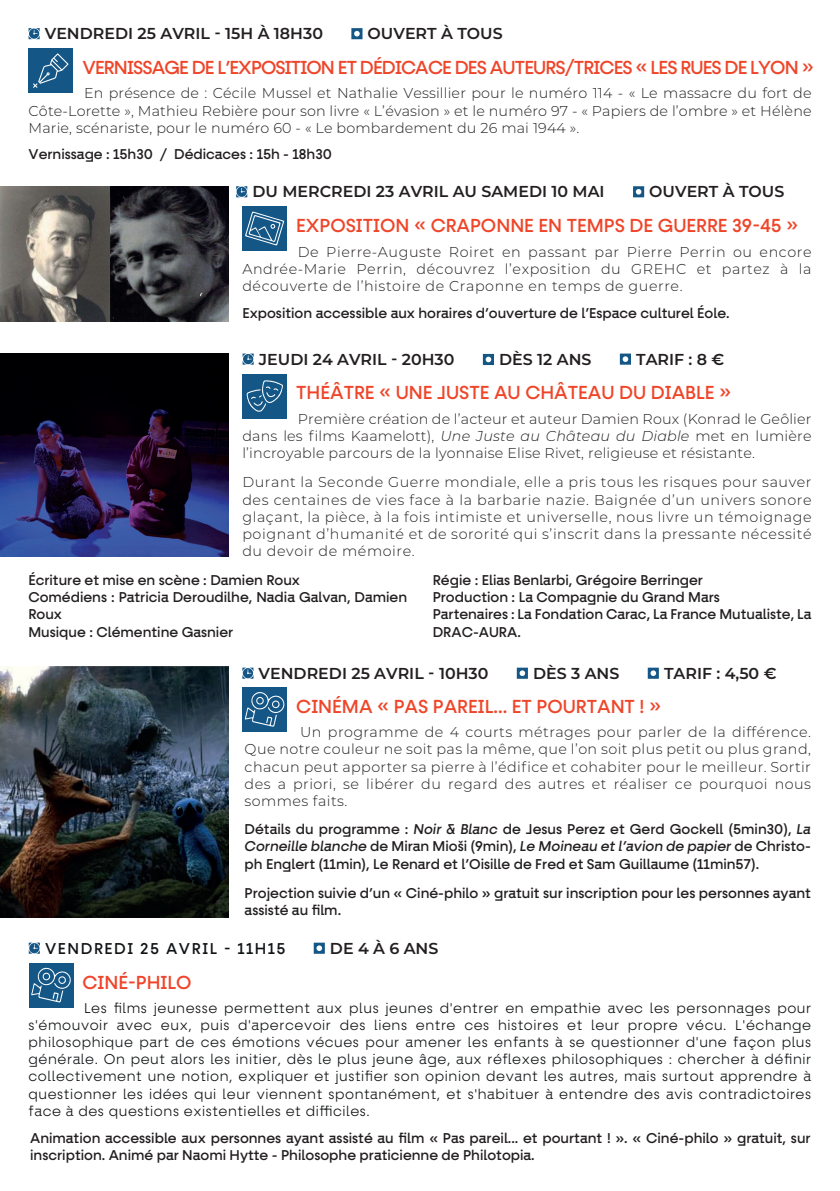
<style>
.page{position:relative;width:840px;height:1191px;background:#fff}
.page>*{position:absolute;margin:0;border:0;box-sizing:border-box;transform-origin:0 0}
.t1{font:100 19px "Fractul Variable";color:#ef4529}
.t2{font:100 19px "Fractul Variable";letter-spacing:-.045em;color:#ef4529}
.t3{font:100 19px "Fractul Variable";color:#ef452b}
.t4{font:600 15.8px "Montserrat";color:#231f20}
.t5{font:100 15.8px "Fractul Variable";letter-spacing:.1em;color:#111416}
.t6{font:300 14.4px/17.2px "Montserrat";letter-spacing:.03em;color:#231f20;text-align:justify}
.t7{font:100 14.4px/17.2px "Fractul Variable";color:#231f20}
.t8{font:100 14.4px/17.2px "Fractul Variable";letter-spacing:.04em;color:#111416;text-align:justify}
.s1{font-style:italic}
</style>
<div class="page">
<div style="left:242px;top:687px;width:45px;height:44px;background:#145787"></div>
<svg style="left:244px;top:692px;width:41px;height:35px"></svg>
<svg style="left:242px;top:667px;width:11px;height:11px"></svg>
<svg style="left:516px;top:667px;width:11px;height:12px"></svg>
<svg style="left:647px;top:667px;width:11px;height:12px"></svg>
<img style="left:0;top:667px;width:228px;height:250px">
<svg style="left:29px;top:942px;width:11px;height:11px"></svg>
<svg style="left:313px;top:942px;width:11px;height:11px"></svg>
<div style="left:29px;top:963px;width:44px;height:44px;background:#145787"></div>
<svg style="left:31px;top:967px;width:40px;height:35px"></svg>
<svg style="left:242px;top:353px;width:11px;height:12px"></svg>
<svg style="left:482px;top:354px;width:11px;height:11px"></svg>
<svg style="left:619px;top:353px;width:11px;height:12px"></svg>
<div style="left:242px;top:374px;width:45px;height:44px;background:#145787"></div>
<svg style="left:246px;top:380px;width:37px;height:32px"></svg>
<img style="left:0;top:353px;width:228px;height:203px">
<svg style="left:29px;top:28px;width:11px;height:11px"></svg>
<svg style="left:351px;top:28px;width:11px;height:11px"></svg>
<div style="left:29px;top:48px;width:44px;height:45px;background:#145787"></div>
<svg style="left:33px;top:53px;width:35px;height:35px"></svg>
<svg style="left:236px;top:186px;width:11px;height:11px"></svg>
<svg style="left:633px;top:186px;width:10px;height:11px"></svg>
<div style="left:242px;top:206px;width:45px;height:45px;background:#145787"></div>
<svg style="left:245px;top:211px;width:39px;height:34px"></svg>
<img style="left:0;top:186px;width:110px;height:135px">
<img style="left:110px;top:186px;width:118px;height:135px">
<p class="t4" style="left:45px;top:22px;width:279px">VENDREDI 25 AVRIL - 15H À 18H30</p>
<p class="t4" style="left:367px;top:22px;width:136px">OUVERT À TOUS</p>
<h1 class="t2" style="left:82px;top:57px;width:732px">VERNISSAGE DE L’EXPOSITION ET DÉDICACE DES AUTEURS/TRICES « LES RUES DE LYON »</h1>
<p class="t6" style="left:29px;top:84px;width:784px;text-indent:55px">En présence de : Cécile Mussel et Nathalie Vessillier pour le numéro 114 - « Le massacre du fort de Côte-Lorette », Mathieu Rebière pour son livre « L’évasion » et le numéro 97 - « Papiers de l’ombre » et Hélène Marie, scénariste, pour le numéro 60 - « Le bombardement du 26 mai 1944 ».</p>
<p class="t7" style="left:29px;top:146px;width:305px">Vernissage : 15h30 / Dédicaces : 15h - 18h30</p>
<p class="t4" style="left:252px;top:180px;width:353px">DU MERCREDI 23 AVRIL AU SAMEDI 10 MAI</p>
<p class="t4" style="left:649px;top:180px;width:136px">OUVERT À TOUS</p>
<h1 class="t1" style="left:296px;top:215px;width:503px">EXPOSITION « CRAPONNE EN TEMPS DE GUERRE 39-45 »</h1>
<p class="t6" style="left:242px;top:242px;width:570px;text-indent:55px">De Pierre-Auguste Roiret en passant par Pierre Perrin ou encore Andrée-Marie Perrin, découvrez l’exposition du GREHC et partez à la découverte de l’histoire de Craponne en temps de guerre.</p>
<p class="t7" style="left:242px;top:305px;width:488px">Exposition accessible aux horaires d’ouverture de l’Espace culturel Éole.</p>
<p class="t4" style="left:259px;top:348px;width:197px">JEUDI 24 AVRIL - 20H30</p>
<p class="t4" style="left:499px;top:348px;width:94px">DÈS 12 ANS</p>
<p class="t4" style="left:635px;top:348px;width:90px">TARIF : 8 €</p>
<h1 class="t1" style="left:296px;top:383px;width:436px">THÉÂTRE « UNE JUSTE AU CHÂTEAU DU DIABLE »</h1>
<p class="t6" style="left:242px;top:410px;width:570px;text-indent:55px">Première création de l’acteur et auteur Damien Roux (Konrad le Geôlier dans les films Kaamelott), <span class="s1">Une Juste au Château du Diable</span> met en lumière l’incroyable parcours de la lyonnaise Elise Rivet, religieuse et résistante.</p>
<p class="t6" style="left:242px;top:473px;width:570px">Durant la Seconde Guerre mondiale, elle a pris tous les risques pour sauver des centaines de vies face à la barbarie nazie. Baignée d’un univers sonore glaçant, la pièce, à la fois intimiste et universelle, nous livre un témoignage poignant d’humanité et de sororité qui s’inscrit dans la pressante nécessité du devoir de mémoire.</p>
<p class="t7" style="left:28px;top:571px;width:380px">Écriture et mise en scène : Damien Roux<br>Comédiens : Patricia Deroudilhe, Nadia Galvan, Damien<br>Roux<br>Musique : Clémentine Gasnier</p>
<p class="t7" style="left:432px;top:571px;width:380px">Régie : Elias Benlarbi, Grégoire Berringer<br>Production : La Compagnie du Grand Mars<br>Partenaires : La Fondation Carac, La France Mutualiste, La DRAC-AURA.</p>
<p class="t4" style="left:258px;top:662px;width:231px">VENDREDI 25 AVRIL - 10H30</p>
<p class="t4" style="left:532px;top:662px;width:88px">DÈS 3 ANS</p>
<p class="t4" style="left:663px;top:662px;width:114px">TARIF : 4,50 €</p>
<h1 class="t1" style="left:296px;top:696px;width:366px">CINÉMA « PAS PAREIL... ET POURTANT ! »</h1>
<p class="t6" style="left:244px;top:723px;width:567px;text-indent:55px">Un programme de 4 courts métrages pour parler de la différence.<br>Que notre couleur ne soit pas la même, que l’on soit plus petit ou plus grand, chacun peut apporter sa pierre à l’édifice et cohabiter pour le meilleur. Sortir des a priori, se libérer du regard des autres et réaliser ce pourquoi nous sommes faits.</p>
<p class="t7" style="left:244px;top:821px;width:567px;text-align:justify">Détails du programme : <span class="s1">Noir &amp; Blanc</span> de Jesus Perez et Gerd Gockell (5min30), <span class="s1">La Corneille blanche</span> de Miran Mioši (9min), <span class="s1">Le Moineau et l’avion de papier</span> de Christo&shy;ph Englert (11min), Le Renard et l’Oisille de Fred et Sam Guillaume (11min57).</p>
<p class="t7" style="left:244px;top:884px;width:567px">Projection suivie d’un « Ciné-philo » gratuit sur inscription pour les personnes ayant assisté au film.</p>
<p class="t5" style="left:45px;top:939px;width:242px">VENDREDI 25 AVRIL - 11H15</p>
<p class="t4" style="left:330px;top:937px;width:110px">DE 4 À 6 ANS</p>
<h1 class="t3" style="left:82px;top:971px;width:111px">CINÉ-PHILO</h1>
<p class="t8" style="left:29px;top:999px;width:783px;text-indent:55px">Les films jeunesse permettent aux plus jeunes d'entrer en empathie avec les personnages pour s'émouvoir avec eux, puis d'apercevoir des liens entre ces histoires et leur propre vécu. L'échange philosophique part de ces émotions vécues pour amener les enfants à se questionner d'une façon plus générale. On peut alors les initier, dès le plus jeune âge, aux réflexes philosophiques : chercher à définir collectivement une notion, expliquer et justifier son opinion devant les autres, mais surtout apprendre à questionner les idées qui leur viennent spontanément, et s'habituer à entendre des avis contradictoires face à des questions existentielles et difficiles.</p>
<p class="t7" style="left:30px;top:1129px;width:781px">Animation accessible aux personnes ayant assisté au film « Pas pareil... et pourtant ! ». « Ciné-philo » gratuit, sur inscription. Animé par Naomi Hytte - Philosophe praticienne de Philotopia.</p>
</div>
